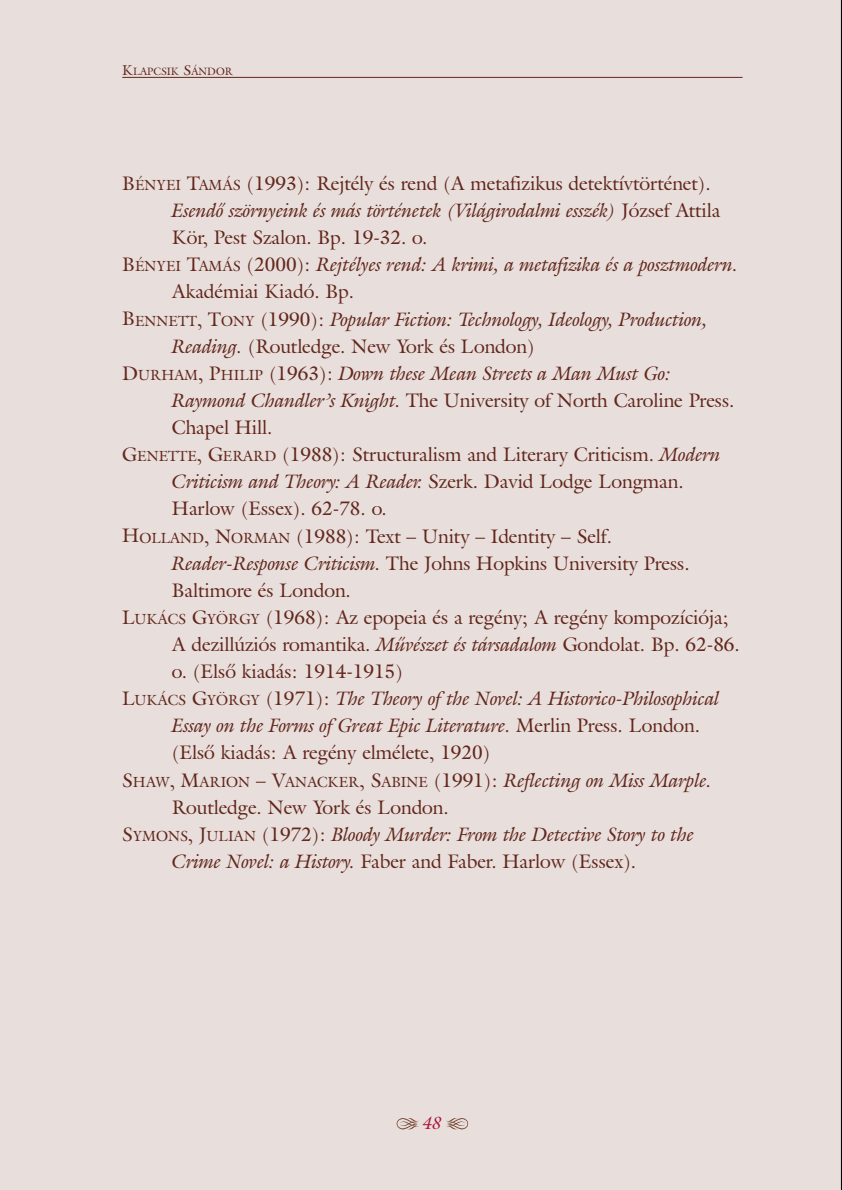
<style>
.page{position:relative;width:842px;height:1190px;background:#e8dfdd}
.page>*{position:absolute;margin:0;border:0;box-sizing:border-box;transform-origin:0 0}
.t1{font:19.25px "Galliard HU Normal";color:#63271b}
.t2{font:19.25px/27.1px "Galliard HU Italic";color:#63271b}
.t3{font:17.5px "Galliard HU Italic";color:#aa153a}
.t4{font:10.5px "Galliard HU Normal";color:#63271b}
.s1{font-size:14px}
.s2{font-size:14.35px}
.s3{font-family:"Galliard HU Normal"}
.s4{font-family:"Galliard HU Normal";font-size:14.35px}
.s5{font-family:"Galliard HU Italic"}
</style>
<div class="page">
<svg style="left:446px;top:1118px;width:22px;height:11px"></svg>
<svg style="left:397px;top:1118px;width:22px;height:11px"></svg>
<hr style="left:122px;top:77px;width:620px;height:1px;background:#63271b">
<hr style="left:841px;top:0;width:1px;height:1190px;background:#000">
<p class="t4" style="left:122px;top:67px;width:112px"><span class="s1">K</span>LAPCSIK <span class="s1">S</span>ÁNDOR</p>
<p class="t1" style="left:122px;top:176px;width:590px">B<span class="s2">ÉNYEI</span> T<span class="s2">AMÁS</span> (1993): Rejtély és rend (A metafizikus detektívtörténet).</p>
<p class="t2" style="left:172px;top:201px;width:550px">Esendô szörnyeink és más történetek (Világirodalmi esszék) <span class="s3">József Attila</span></p>
<p class="t1" style="left:172px;top:231px;width:257px">Kör, Pest Szalon. Bp. 19-32. o.</p>
<p class="t2" style="left:122px;top:255px;width:617px"><span class="s3">B</span><span class="s4">ÉNYEI</span> <span class="s3">T</span><span class="s4">AMÁS</span> <span class="s3">(2000):</span> Rejtélyes rend: A krimi, a metafizika és a posztmodern.</p>
<p class="t1" style="left:172px;top:285px;width:184px">Akadémiai Kiadó. Bp.</p>
<p class="t2" style="left:122px;top:310px;width:587px"><span class="s3">B</span><span class="s4">ENNETT</span><span class="s3">, T</span><span class="s4">ONY</span> <span class="s3">(1990):</span> Popular Fiction: Technology, Ideology, Production,</p>
<p class="t1" style="left:172px;top:339px;width:364px"><span class="s5">Reading.</span> (Routledge. New York és London)</p>
<p class="t2" style="left:122px;top:364px;width:550px"><span class="s3">D</span><span class="s4">URHAM</span><span class="s3">, P</span><span class="s4">HILIP</span> <span class="s3">(1963):</span> Down these Mean Streets a Man Must Go:</p>
<p class="t1" style="left:172px;top:393px;width:564px"><span class="s5">Raymond Chandler’s Knight.</span> The University of North Caroline Press.</p>
<p class="t1" style="left:172px;top:420px;width:102px">Chapel Hill.</p>
<p class="t1" style="left:122px;top:448px;width:600px">G<span class="s2">ENETTE</span>, G<span class="s2">ERARD</span> (1988): Structuralism and Literary Criticism. <span class="s5">Modern</span></p>
<p class="t2" style="left:172px;top:472px;width:513px">Criticism and Theory: A Reader. <span class="s3">Szerk. David Lodge Longman.</span></p>
<p class="t1" style="left:172px;top:502px;width:216px">Harlow (Essex). 62-78. o.</p>
<p class="t1" style="left:122px;top:529px;width:491px">H<span class="s2">OLLAND</span>, N<span class="s2">ORMAN</span> (1988): Text – Unity – Identity – Self.</p>
<p class="t1" style="left:172px;top:556px;width:519px"><span class="s5">Reader-Response Criticism.</span> The Johns Hopkins University Press.</p>
<p class="t1" style="left:172px;top:583px;width:181px">Baltimore és London.</p>
<p class="t1" style="left:122px;top:610px;width:608px">L<span class="s2">UKÁCS</span> G<span class="s2">YÖRGY</span> (1968): Az epopeia és a regény; A regény kompozíciója;</p>
<p class="t1" style="left:172px;top:637px;width:569px">A dezillúziós romantika. <span class="s5">Mûvészet és társadalom</span> Gondolat. Bp. 62-86.</p>
<p class="t1" style="left:172px;top:665px;width:233px">o. (Elsô kiadás: 1914-1915)</p>
<p class="t2" style="left:172px;top:689px;width:549px;text-indent:-50px"><span class="s3">L</span><span class="s4">UKÁCS</span> <span class="s3">G</span><span class="s4">YÖRGY</span> <span class="s3">(1971):</span> The Theory of the Novel: A Historico-Philosophical<br>Essay on the Forms of Great Epic Literature. <span class="s3">Merlin Press. London.</span></p>
<p class="t1" style="left:172px;top:746px;width:320px">(Elsô kiadás: A regény elmélete, 1920)</p>
<p class="t2" style="left:122px;top:771px;width:591px"><span class="s3">S</span><span class="s4">HAW</span><span class="s3">, M</span><span class="s4">ARION</span> <span class="s3">– V</span><span class="s4">ANACKER</span><span class="s3">, S</span><span class="s4">ABINE</span> <span class="s3">(1991):</span> Reflecting on Miss Marple.</p>
<p class="t1" style="left:172px;top:800px;width:278px">Routledge. New York és London.</p>
<p class="t2" style="left:122px;top:825px;width:573px"><span class="s3">S</span><span class="s4">YMONS</span><span class="s3">, J</span><span class="s4">ULIAN</span> <span class="s3">(1972):</span> Bloody Murder: From the Detective Story to the</p>
<p class="t1" style="left:172px;top:854px;width:466px"><span class="s5">Crime Novel: a History.</span> Faber and Faber. Harlow (Essex).</p>
<p class="t3" style="left:423px;top:1117px;width:20px">48</p>
</div>
